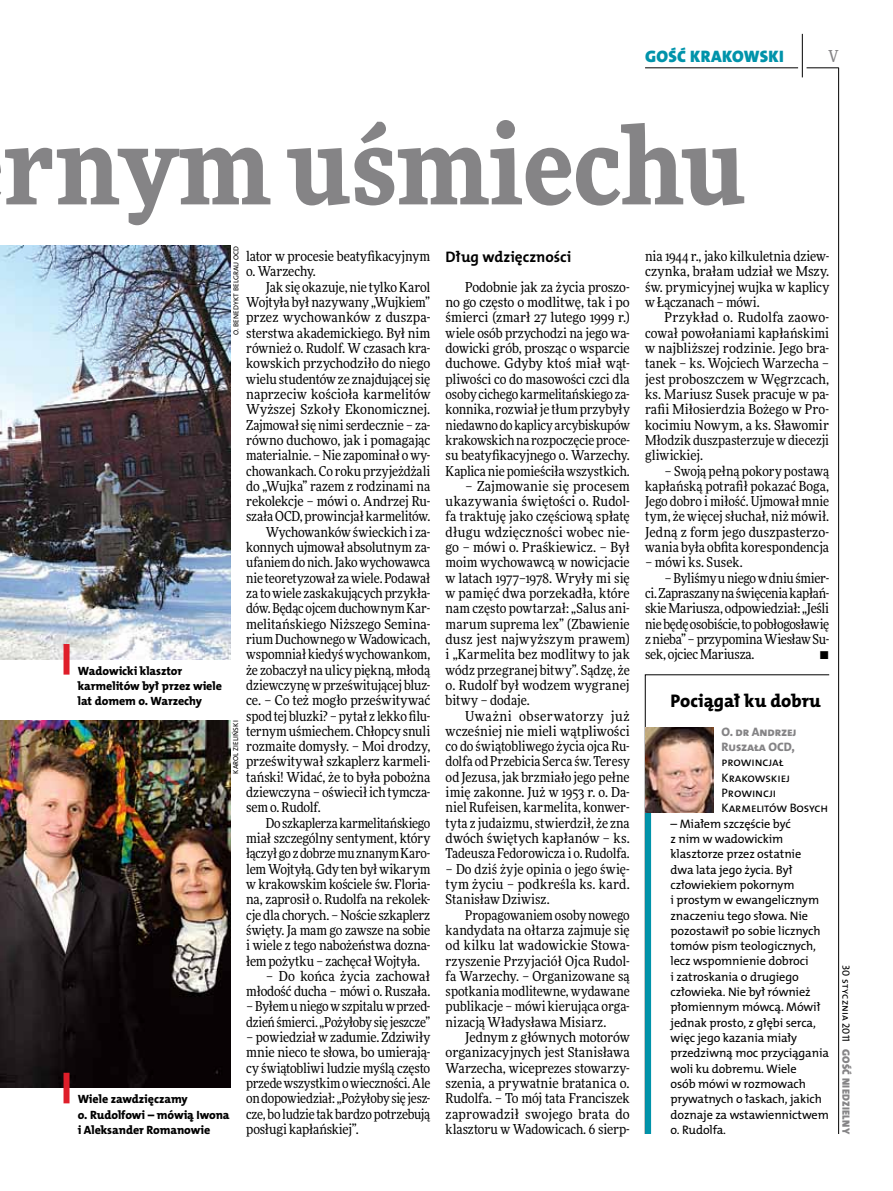
<style>
.page{position:relative;width:893px;height:1191px;background:#fff}
.page>*{position:absolute;margin:0;border:0;box-sizing:border-box;transform-origin:0 0}
.t1{font:900 108px "Freeday Narrow";color:#858486}
.t2{font:18.3px "The Mix HP8 Ex Bld";color:#000}
.t3{font:16.65px "The Mix HP9 Blk";letter-spacing:.02em;color:#0093aa}
.t4{font:500 16.5px "Freeday Narrow";color:#858486;scale:.9 1}
.t5{font:15.3px "The Mix HP7 Bld";color:#000}
.t6{font:13.65px/15.3px "Freeday Narrow News";letter-spacing:-.005em;color:#000;text-align:justify}
.t7{font:12.3px/15.3px "The Mix HP5 Plain";letter-spacing:-.01em;color:#000}
.t8{font:12.3px/15.3px "The Mix HP8 Ex Bld";letter-spacing:-.01em;color:#858486}
.t9{font:12px/15.3px "The Mix HP8 Ex Bld";letter-spacing:-.005em;color:#000}
.t10{font:10.5px "The Mix HP9 Blk";letter-spacing:.025em;color:#858486}
.t11{font:10.5px "The Mix HP5 Plain";color:#000}
.t12{font:7.2px "The Mix HP5 Plain";letter-spacing:.015em;color:#000}
</style>
<div class="page">
<hr style="left:806px;top:68px;width:33px;height:1px;background:#000">
<hr style="left:645px;top:68px;width:153px;height:1px;background:#000">
<hr style="left:802px;top:34px;width:1px;height:43px;background:#000">
<hr style="left:838px;top:68px;width:1px;height:1066px;background:#000">
<svg style="left:645px;top:674px;width:185px;height:460px"></svg>
<img style="left:0;top:246px;width:231px;height:413px">
<img style="left:0;top:720px;width:231px;height:368px">
<div style="left:64px;top:644px;width:6px;height:30px;background:#df1e2a"></div>
<div style="left:64px;top:1072px;width:6px;height:31px;background:#df1e2a"></div>
<div style="left:645px;top:775px;width:6px;height:359px;background:#0093aa"></div>
<img style="left:645px;top:727px;width:68px;height:85px">
<p class="t3" style="left:645px;top:46px;width:140px">GOŚĆ KRAKOWSKI</p>
<h1 class="t1" style="left:4px;top:95px;width:743px">rnym uśmiechu</h1>
<p class="t4" style="left:828px;top:46px;width:13px">V</p>
<p class="t12" style="left:231px;top:335px;width:91px;rotate:-90deg">o. Ben edykt Belgrau OCD</p>
<p class="t6" style="left:246px;top:248px;width:186px">lator w procesie beatyfikacyjnym o. Warzechy.</p>
<p class="t6" style="left:266px;top:279px;width:166px">Jak się okazuje, nie tylko Karol</p>
<p class="t6" style="left:246px;top:294px;width:186px">Wojtyła był nazywany „Wujkiem”</p>
<p class="t6" style="left:246px;top:310px;width:186px">przez wychowanków z duszpa-</p>
<p class="t6" style="left:246px;top:325px;width:186px">sterstwa akademickiego. Był nim</p>
<p class="t6" style="left:246px;top:340px;width:186px">również o. Rudolf. W czasach kra-</p>
<p class="t6" style="left:246px;top:356px;width:186px">kowskich przychodziło do niego</p>
<p class="t6" style="left:246px;top:371px;width:186px">wielu studentów ze znajdującej się</p>
<p class="t6" style="left:246px;top:386px;width:186px">naprzeciw kościoła karmelitów</p>
<p class="t6" style="left:246px;top:401px;width:186px">Wyższej Szkoły Ekonomicznej.</p>
<p class="t6" style="left:246px;top:417px;width:186px">Zajmował się nimi serdecznie – za-</p>
<p class="t6" style="left:246px;top:432px;width:186px">równo duchowo, jak i pomagając</p>
<p class="t6" style="left:246px;top:447px;width:186px">materialnie. – Nie zapominał o wy-</p>
<p class="t6" style="left:246px;top:463px;width:186px">chowankach. Co roku przyjeżdżali</p>
<p class="t6" style="left:246px;top:478px;width:186px">do „Wujka” razem z rodzinami na</p>
<p class="t6" style="left:246px;top:493px;width:186px">rekolekcje – mówi o. Andrzej Ru-</p>
<p class="t6" style="left:246px;top:509px;width:186px">szała OCD, prowincjał karmelitów.</p>
<p class="t6" style="left:266px;top:524px;width:166px">Wychowanków świeckich i za-</p>
<p class="t6" style="left:246px;top:539px;width:186px">konnych ujmował absolutnym za-</p>
<p class="t6" style="left:246px;top:555px;width:186px">ufaniem do nich. Jako wychowawca</p>
<p class="t6" style="left:246px;top:570px;width:186px">nie teoretyzował za wiele. Podawał</p>
<p class="t6" style="left:246px;top:585px;width:186px">za to wiele zaskakujących przykła-</p>
<p class="t6" style="left:246px;top:600px;width:186px">dów. Będąc ojcem duchownym Kar-</p>
<p class="t6" style="left:246px;top:616px;width:186px">melitańskiego Niższego Semina-</p>
<p class="t6" style="left:246px;top:631px;width:186px">rium Duchownego w Wadowicach,</p>
<p class="t6" style="left:246px;top:646px;width:186px">wspomniał kiedyś wychowankom,</p>
<p class="t6" style="left:246px;top:662px;width:186px">że zobaczył na ulicy piękną, młodą</p>
<p class="t6" style="left:246px;top:677px;width:186px">dziewczynę w prześwitującej bluz-</p>
<p class="t6" style="left:246px;top:692px;width:186px">ce. – Co też mogło prześwitywać</p>
<p class="t6" style="left:246px;top:708px;width:186px">spod tej bluzki? – pytał z lekko filu-</p>
<p class="t6" style="left:246px;top:723px;width:186px">ternym uśmiechem. Chłopcy snuli</p>
<p class="t6" style="left:246px;top:738px;width:186px">rozmaite domysły. – Moi drodzy,</p>
<p class="t6" style="left:246px;top:754px;width:186px">prześwitywał szkaplerz karmeli-</p>
<p class="t6" style="left:246px;top:769px;width:186px">tański! Widać, że to była pobożna</p>
<p class="t6" style="left:246px;top:784px;width:186px">dziewczyna – oświecił ich tymcza-</p>
<p class="t6" style="left:246px;top:799px;width:76px">sem o. Rudolf.</p>
<p class="t6" style="left:266px;top:815px;width:166px">Do szkaplerza karmelitańskiego</p>
<p class="t6" style="left:246px;top:830px;width:186px">miał szczególny sentyment, który</p>
<p class="t6" style="left:246px;top:845px;width:186px">łączył go z dobrze mu znanym Karo-</p>
<p class="t6" style="left:246px;top:861px;width:186px">lem Wojtyłą. Gdy ten był wikarym</p>
<p class="t6" style="left:246px;top:876px;width:186px">w krakowskim kościele św. Floria-</p>
<p class="t6" style="left:246px;top:891px;width:186px">na, zaprosił o. Rudolfa na rekolek-</p>
<p class="t6" style="left:246px;top:907px;width:186px">cje dla chorych. – Noście szkaplerz</p>
<p class="t6" style="left:246px;top:922px;width:186px">święty. Ja mam go zawsze na sobie</p>
<p class="t6" style="left:246px;top:937px;width:186px">i wiele z tego nabożeństwa dozna-</p>
<p class="t6" style="left:246px;top:953px;width:175px">łem pożytku – zachęcał Wojtyła.</p>
<p class="t6" style="left:246px;top:968px;width:186px;text-align:right">– Do końca życia zachował młodość ducha – mówi o. Ruszała.</p>
<p class="t6" style="left:246px;top:998px;width:186px">– Byłem u niego w szpitalu w przed&shy;dzień śmierci. „Pożyłoby się jeszcze”</p>
<p class="t6" style="left:246px;top:1029px;width:186px">– powiedział w zadumie. Zdziwiły mnie nieco te słowa, bo umierają&shy;cy świątobliwi ludzie myślą często przede wszystkim o wieczności. Ale on dopowiedział: „Pożyłoby się jesz&shy;cze, bo ludzie tak bardzo potrzebują posługi kapłańskiej”.</p>
<p class="t9" style="left:78px;top:663px;width:146px">Wadowicki klasztor karmelitów był przez wiele lat domem o. Warzechy</p>
<p class="t12" style="left:231px;top:773px;width:55px;rotate:-90deg">Karol Zieliński</p>
<p class="t9" style="left:78px;top:1091px;width:153px">Wiele zawdzięczamy<br>o. Rudolfowi – mówią Iwona i Aleksander Romanowie</p>
<p class="t5" style="left:446px;top:247px;width:127px">Dług wdzięczności</p>
<p class="t6" style="left:446px;top:279px;width:186px;text-indent:20px">Podobnie jak za życia proszo&shy;no go często o modlitwę, tak i po śmierci (zmarł 27 lutego 1999 r.) wiele osób przychodzi na jego wa&shy;dowicki grób, prosząc o wsparcie duchowe. Gdyby ktoś miał wąt&shy;pliwości co do masowości czci dla osoby cichego karmelitańskiego za&shy;konnika, rozwiał je tłum przybyły niedawno do kaplicy arcybiskupów krakowskich na rozpoczęcie proce&shy;su beatyfikacyjnego o. Warzechy.<br>Kaplica nie pomieściła wszystkich.</p>
<p class="t6" style="left:446px;top:478px;width:186px;text-indent:20px">– Zajmowanie się procesem ukazywania świętości o. Rudol&shy;fa traktuję jako częściową spłatę długu wdzięczności wobec nie&shy;go – mówi o. Praśkiewicz. – Był moim wychowawcą w nowicjacie w latach 1977–1978. Wryły mi się w pamięć dwa porzekadła, które nam często powtarzał: „Salus ani&shy;marum suprema lex” (Zbawienie dusz jest najwyższym prawem) i „Karmelita bez modlitwy to jak wódz przegranej bitwy”. Sądzę, że o. Rudolf był wodzem wygranej bitwy – dodaje.</p>
<p class="t6" style="left:446px;top:708px;width:186px;text-indent:20px">Uważni obserwatorzy już wcześniej nie mieli wątpliwości co do świątobliwego życia ojca Ru&shy;dolfa od Przebicia Serca św. Teresy od Jezusa, jak brzmiało jego pełne imię zakonne. Już w 1953 r. o. Da&shy;niel Rufeisen, karmelita, konwer&shy;tyta z judaizmu, stwierdził, że zna dwóch świętych kapłanów – ks.<br>Tadeusza Fedorowicza i o. Rudolfa.</p>
<p class="t6" style="left:446px;top:861px;width:186px">– Do dziś żyje opinia o jego świę&shy;tym życiu – podkreśla ks. kard.<br>Stanisław Dziwisz.</p>
<p class="t6" style="left:446px;top:907px;width:186px;text-indent:20px">Propagowaniem osoby nowego kandydata na ołtarza zajmuje się od kilku lat wadowickie Stowa&shy;rzyszenie Przyjaciół Ojca Rudol&shy;fa Warzechy. – Organizowane są spotkania modlitewne, wydawane publikacje – mówi kierująca orga&shy;nizacją Władysława Misiarz.</p>
<p class="t6" style="left:446px;top:1029px;width:186px;text-indent:20px">Jednym z głównych motorów organizacyjnych jest Stanisława Warzecha, wiceprezes stowarzy&shy;szenia, a prywatnie bratanica o.<br>Rudolfa. – To mój tata Franciszek zaprowadził swojego brata do klasztoru w Wadowicach. 6 sierp-</p>
<p class="t6" style="left:645px;top:248px;width:186px">nia 1944 r., jako kilkuletnia dziew&shy;czynka, brałam udział we Mszy. św. prymicyjnej wujka w kaplicy w Łączanach – mówi.</p>
<p class="t6" style="left:645px;top:310px;width:186px;text-indent:20px">Przykład o. Rudolfa zaowo&shy;cował powołaniami kapłańskimi w najbliższej rodzinie. Jego bra&shy;tanek – ks. Wojciech Warzecha – jest proboszczem w Węgrzcach, ks. Mariusz Susek pracuje w pa&shy;rafii Miłosierdzia Bożego w Pro&shy;kocimiu Nowym, a ks. Sławomir Młodzik duszpasterzuje w diecezji gliwickiej.</p>
<p class="t6" style="left:645px;top:463px;width:186px;text-indent:20px">– Swoją pełną pokory postawą kapłańską potrafił pokazać Boga, Jego dobro i miłość. Ujmował mnie tym, że więcej słuchał, niż mówił.<br>Jedną z form jego duszpasterzo&shy;wania była obfita korespondencja</p>
<p class="t6" style="left:645px;top:555px;width:99px">– mówi ks. Susek.</p>
<p class="t6" style="left:645px;top:570px;width:186px;text-indent:20px">– Byliśmy u niego w dniu śmier&shy;ci. Zapraszany na święcenia kapłań&shy;skie Mariusza, odpowiedział: „Jeśli nie będę osobiście, to pobłogosławię z nieba” – przypomina Wiesław Su&shy;sek, ojciec Mariusza.</p>
<p class="t6" style="left:819px;top:646px;width:11px">•</p>
<h2 class="t2" style="left:671px;top:689px;width:152px">Pociągał ku dobru</h2>
<p class="t8" style="left:722px;top:724px;width:77px">O. dr Andrzej<br>Ruszała OCD,</p>
<p class="t7" style="left:722px;top:754px;width:108px">prowincjał<br>Krakowskiej<br>Prowincji<br>Karmelitów Bosych</p>
<p class="t7" style="left:671px;top:816px;width:160px">– Miałem szczęście być<br>z nim w wadowickim klasztorze przez ostatnie<br>dwa lata jego życia. Był człowiekiem pokornym<br>i prostym w ewangelicznym znaczeniu tego słowa. Nie pozostawił po sobie licznych tomów pism teologicznych, lecz wspomnienie dobroci<br>i zatroskania o drugiego człowieka. Nie był również płomiennym mówcą. Mówił jednak prosto, z głębi serca, więc jego kazania miały przedziwną moc przyciągania woli ku dobremu. Wiele<br>osób mówi w rozmowach prywatnych o łaskach, jakich doznaje za wstawiennictwem o. Rudolfa.</p>
<p class="t11" style="left:853px;top:965px;width:78px;rotate:90deg">30 stycznia 2011</p>
<p class="t10" style="left:853px;top:1049px;width:86px;rotate:90deg">GOŚĆ NIEDZIELNY</p>
</div>
